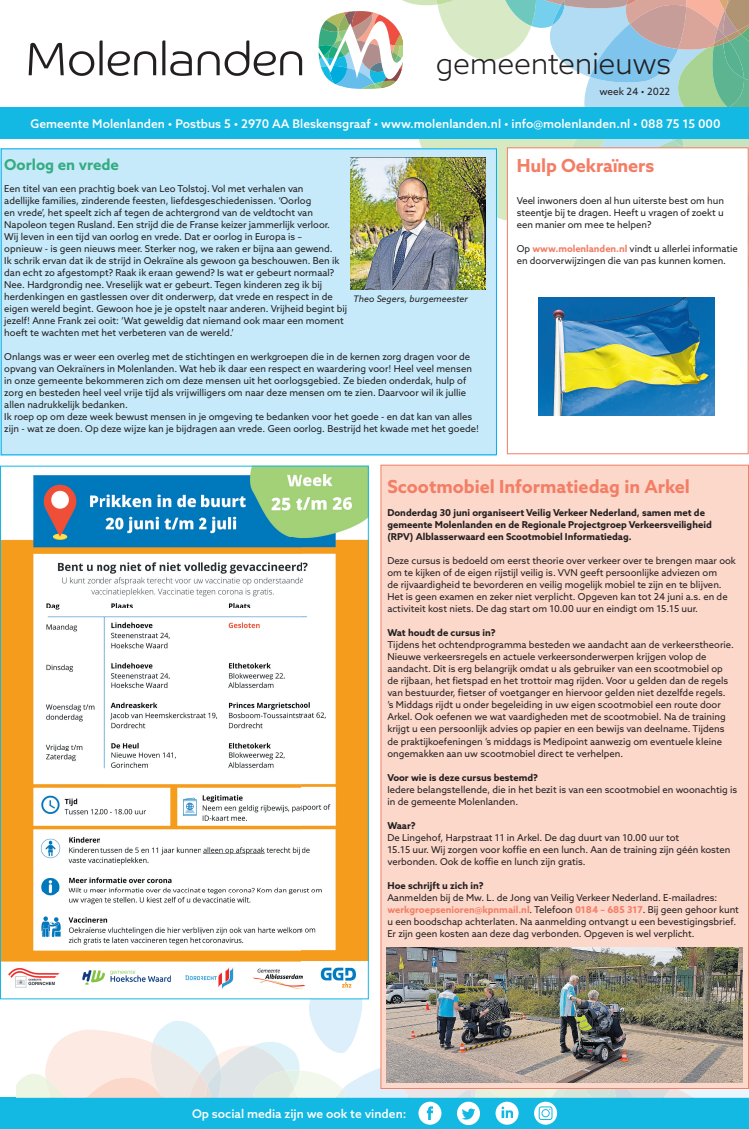
<style>
.page{position:relative;width:749px;height:1129px;background:#fff}
.page>*{position:absolute;margin:0;border:0;box-sizing:border-box;transform-origin:0 0}
.t1{font:300 30px "Azo Sans";letter-spacing:-.015em;color:#231f20}
.t2{font:700 18px "Azo Sans";color:#f37e66}
.t3{font:700 15px "Azo Sans";color:#35ac81}
.t4{font:500 12px "Azo Sans";color:#fff}
.t5{font:10px "Azo Sans";color:#231f20}
.t6{font:9.5px/12px "Azo Sans";color:#231f20}
.t7{font:700 9.5px/12px "Azo Sans";color:#231f20}
.t8{font:italic 9px "Azo Sans";color:#231f20}
.s1{font-weight:700;color:#f37e66}
</style>
<div class="page">
<svg style="left:417px;top:138px;width:331px;height:82px;background:#bce2cb"></svg>
<svg style="left:29px;top:40px;width:127px;height:36px"></svg>
<svg style="left:162px;top:40px;width:30px;height:36px"></svg>
<svg style="left:198px;top:40px;width:104px;height:36px"></svg>
<svg style="left:318px;top:0;width:430px;height:107px"></svg>
<div style="left:0;top:1097px;width:748px;height:31px;background:#13b8e3"></div>
<div style="left:0;top:148px;width:495px;height:307px;background:#c6eafa"></div>
<div style="left:1px;top:107px;width:747px;height:31px;background:#13b8e3"></div>
<div style="left:1px;top:148px;width:496px;height:307px;border:1px solid #00aeef"></div>
<svg style="left:16px;top:999px;width:732px;height:125px"></svg>
<img style="left:350px;top:158px;width:135px;height:131px">
<img style="left:2px;top:467px;width:365px;height:522px">
<div style="left:507px;top:148px;width:241px;height:305px;background:#fff"></div>
<div style="left:506px;top:147px;width:242px;height:307px;border:1px solid #f37e66"></div>
<img style="left:538px;top:298px;width:176px;height:118px">
<div style="left:381px;top:465px;width:367px;height:623px;background:#fcd8cb"></div>
<img style="left:386px;top:947px;width:356px;height:134px">
<h1 class="t1" style="left:435px;top:44px;width:237px">gemeentenieuws</h1>
<p class="t5" style="left:599px;top:84px;width:72px">week 24 • 2022</p>
<p class="t4" style="left:31px;top:115px;width:691px">Gemeente Molenlanden • Postbus 5 • 2970 AA Bleskensgraaf • www.molenlanden.nl • info@molenlanden.nl • 088 75 15 000</p>
<h3 class="t3" style="left:4px;top:154px;width:116px">Oorlog en vrede</h3>
<p class="t6" style="left:4px;top:182px;width:344px">Een titel van een prachtig boek van Leo Tolstoj. Vol met verhalen van<br>adellijke families, zinderende feesten, liefdesgeschiedenissen. ‘Oorlog<br>en vrede’, het speelt zich af tegen de achtergrond van de veldtocht van Napoleon tegen Rusland. Een strijd die de Franse keizer jammerlijk verloor.<br>Wij leven in een tijd van oorlog en vrede. Dat er oorlog in Europa is –<br>opnieuw - is geen nieuws meer. Sterker nog, we raken er bijna aan gewend.<br>Ik schrik ervan dat ik de strijd in Oekraïne als gewoon ga beschouwen. Ben ik dan echt zo afgestompt? Raak ik eraan gewend? Is wat er gebeurt normaal?<br>Nee. Hardgrondig nee. Vreselijk wat er gebeurt. Tegen kinderen zeg ik bij herdenkingen en gastlessen over dit onderwerp, dat vrede en respect in de eigen wereld begint. Gewoon hoe je je opstelt naar anderen. Vrijheid begint bij jezelf! Anne Frank zei ooit: ‘Wat geweldig dat niemand ook maar een moment hoeft te wachten met het verbeteren van de wereld.’</p>
<p class="t6" style="left:4px;top:350px;width:476px">Onlangs was er weer een overleg met de stichtingen en werkgroepen die in de kernen zorg dragen voor de opvang van Oekraïners in Molenlanden. Wat heb ik daar een respect en waardering voor! Heel veel mensen in onze gemeente bekommeren zich om deze mensen uit het oorlogsgebied. Ze bieden onderdak, hulp of zorg en besteden heel veel vrije tijd als vrijwilligers om naar deze mensen om te zien. Daarvoor wil ik jullie allen nadrukkelijk bedanken.<br>Ik roep op om deze week bewust mensen in je omgeving te bedanken voor het goede - en dat kan van alles zijn - wat ze doen. Op deze wijze kan je bijdragen aan vrede. Geen oorlog. Bestrijd het kwade met het goede!</p>
<p class="t8" style="left:353px;top:293px;width:116px">Theo Segers, burgemeester</p>
<h2 class="t2" style="left:516px;top:153px;width:139px">Hulp Oekraïners</h2>
<p class="t6" style="left:516px;top:194px;width:208px;text-align:justify">Veel inwoners doen al hun uiterste best om hun steentje bij te dragen. Heeft u vragen of zoekt u een manier om mee te helpen?</p>
<p class="t6" style="left:516px;top:242px;width:222px">Op <span class="s1">www.molenlanden.nl</span> vindt u allerlei informatie en doorverwijzingen die van pas kunnen komen.</p>
<h2 class="t2" style="left:387px;top:474px;width:304px">Scootmobiel Informatiedag in Arkel</h2>
<p class="t7" style="left:387px;top:506px;width:326px">Donderdag 30 juni organiseert Veilig Verkeer Nederland, samen met de gemeente Molenlanden en de Regionale Projectgroep Verkeersveiligheid (RPV) Alblasserwaard een Scootmobiel Informatiedag.</p>
<p class="t6" style="left:387px;top:554px;width:350px">Deze cursus is bedoeld om eerst theorie over verkeer over te brengen maar ook om te kijken of de eigen rijstijl veilig is. VVN geeft persoonlijke adviezen om<br>de rijvaardigheid te bevorderen en veilig mogelijk mobiel te zijn en te blijven.<br>Het is geen examen en zeker niet verplicht. Opgeven kan tot 24 juni a.s. en de activiteit kost niets. De dag start om 10.00 uur en eindigt om 15.15 uur.</p>
<p class="t7" style="left:387px;top:626px;width:110px">Wat houdt de cursus in?</p>
<p class="t6" style="left:387px;top:638px;width:348px">Tijdens het ochtendprogramma besteden we aandacht aan de verkeerstheorie.<br>Nieuwe verkeersregels en actuele verkeersonderwerpen krijgen volop de aandacht. Dit is erg belangrijk omdat u als gebruiker van een scootmobiel op de rijbaan, het fietspad en het trottoir mag rijden. Voor u gelden dan de regels van bestuurder, fietser of voetganger en hiervoor gelden niet dezelfde regels. ’s Middags rijdt u onder begeleiding in uw eigen scootmobiel een route door Arkel. Ook oefenen we wat vaardigheden met de scootmobiel. Na de training krijgt u een persoonlijk advies op papier en een bewijs van deelname. Tijdens de praktijkoefeningen ’s middags is Medipoint aanwezig om eventuele kleine ongemakken aan uw scootmobiel direct te verhelpen.</p>
<p class="t7" style="left:387px;top:770px;width:152px">Voor wie is deze cursus bestemd?</p>
<p class="t6" style="left:387px;top:782px;width:351px">Iedere belangstellende, die in het bezit is van een scootmobiel en woonachtig is in de gemeente Molenlanden.</p>
<p class="t7" style="left:387px;top:818px;width:30px">Waar?</p>
<p class="t6" style="left:387px;top:830px;width:344px">De Lingehof, Harpstraat 11 in Arkel. De dag duurt van 10.00 uur tot<br>15.15 uur. Wij zorgen voor koffie en een lunch. Aan de training zijn géén kosten verbonden. Ook de koffie en lunch zijn gratis.</p>
<p class="t7" style="left:387px;top:878px;width:98px">Hoe schrijft u zich in?</p>
<p class="t6" style="left:387px;top:890px;width:353px">Aanmelden bij de Mw. L. de Jong van Veilig Verkeer Nederland. E-mailadres: <span class="s1">werkgroepsenioren@kpnmail.nl</span>. Telefoon <span class="s1">0184 – 685 317</span>. Bij geen gehoor kunt u een boodschap achterlaten. Na aanmelding ontvangt u een bevestigingsbrief.<br>Er zijn geen kosten aan deze dag verbonden. Opgeven is wel verplicht.</p>
<p class="t4" style="left:192px;top:1105px;width:216px">Op social media zijn we ook te vinden:</p>
</div>
